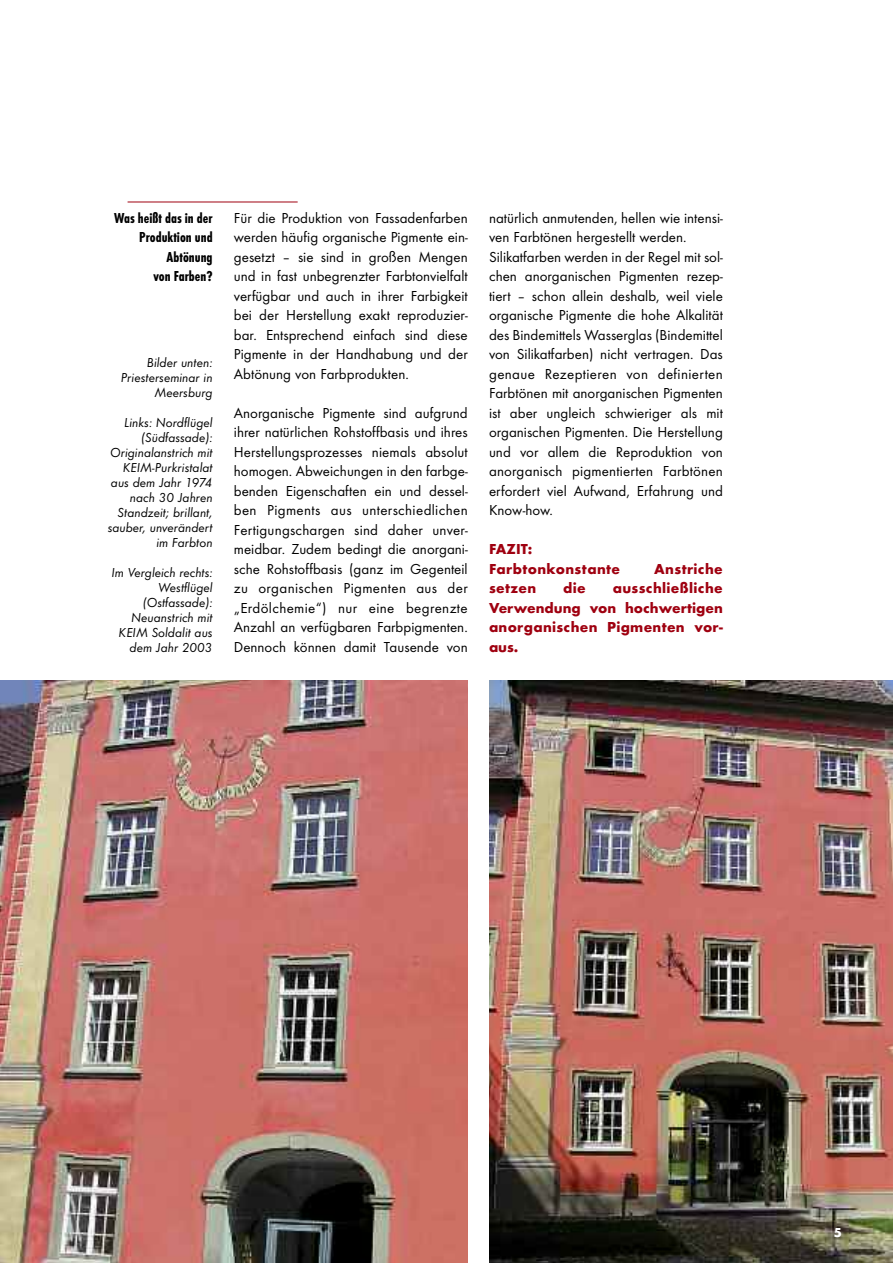
<style>
.page{position:relative;width:893px;height:1263px;background:#fff}
.page>*{position:absolute;margin:0;border:0;box-sizing:border-box;transform-origin:0 0}
.t1{font:15px/19.5px "Futura T";color:#000;text-align:justify}
.t2{font:700 15px/19.5px "Futura T";letter-spacing:.02em;color:#9f0010}
.t3{font:700 condensed 15px/19.5px "Futura T";color:#000;text-align:right}
.t4{font:italic 13.5px/15px "Futura T";color:#000;text-align:right}
.t5{font:700 13.5px "Futura T";color:#fff}
</style>
<div class="page">
<img style="left:489px;top:680px;width:404px;height:583px">
<img style="left:0;top:680px;width:468px;height:583px">
<hr style="left:128px;top:202px;width:170px;height:1px;background:#9f0010">
<p class="t3" style="left:114px;top:208px;width:100px">Was heißt das in der<br>Produktion und<br>Abtönung<br>von Farben?</p>
<p class="t4" style="left:121px;top:355px;width:93px">Bilder unten:<br>Priesterseminar in<br>Meersburg</p>
<p class="t4" style="left:108px;top:415px;width:106px">Links: Nordflügel (Südfassade):<br>Originalanstrich mit<br>KEIM-Purkristalat aus dem Jahr 1974 nach 30 Jahren<br>Standzeit; brillant, sauber, unverändert im Farbton</p>
<p class="t4" style="left:111px;top:565px;width:103px">Im Vergleich rechts:<br>Westflügel (Ostfassade):<br>Neuanstrich mit<br>KEIM Soldalit aus dem Jahr 2003</p>
<p class="t1" style="left:234px;top:208px;width:235px">Für die Produktion von Fassadenfarben werden häufig organische Pigmente ein&shy;gesetzt – sie sind in großen Mengen und in fast unbegrenzter Farbtonvielfalt verfügbar und auch in ihrer Farbigkeit bei der Herstellung exakt reproduzier&shy;bar. Entsprechend einfach sind diese Pigmente in der Handhabung und der Abtönung von Farbprodukten.</p>
<p class="t1" style="left:234px;top:403px;width:235px">Anorganische Pigmente sind aufgrund ihrer natürlichen Rohstoffbasis und ihres Herstellungsprozesses niemals absolut homogen. Abweichungen in den farbge&shy;benden Eigenschaften ein und dessel&shy;ben Pigments aus unterschiedlichen Fertigungschargen sind daher unver&shy;meidbar. Zudem bedingt die anorgani&shy;sche Rohstoffbasis (ganz im Gegenteil zu organischen Pigmenten aus der „Erdölchemie“) nur eine begrenzte Anzahl an verfügbaren Farbpigmenten.<br>Dennoch können damit Tausende von</p>
<p class="t1" style="left:489px;top:208px;width:235px;text-align:left">natürlich anmutenden, hellen wie intensi&shy;ven Farbtönen hergestellt werden.<br>Silikatfarben werden in der Regel mit sol&shy;chen anorganischen Pigmenten rezep&shy;tiert – schon allein deshalb, weil viele organische Pigmente die hohe Alkalität des Bindemittels Wasserglas (Bindemittel von Silikatfarben) nicht vertragen. Das genaue Rezeptieren von definierten Farbtönen mit anorganischen Pigmenten ist aber ungleich schwieriger als mit organischen Pigmenten. Die Herstellung und vor allem die Reproduktion von anorganisch pigmentierten Farbtönen erfordert viel Aufwand, Erfahrung und Know-how.</p>
<p class="t2" style="left:489px;top:539px;width:133px">FAZIT:<br>Farbtonkonstante</p>
<p class="t2" style="left:654px;top:559px;width:70px">Anstriche</p>
<p class="t2" style="left:489px;top:578px;width:235px;text-align:justify;text-indent:124px">ausschließliche Verwendung von hochwertigen anorganischen Pigmenten vor&shy;aus.</p>
<p class="t2" style="left:489px;top:578px;width:49px">setzen</p>
<p class="t2" style="left:563px;top:578px;width:24px">die</p>
<p class="t5" style="left:834px;top:1225px;width:10px">5</p>
</div>
